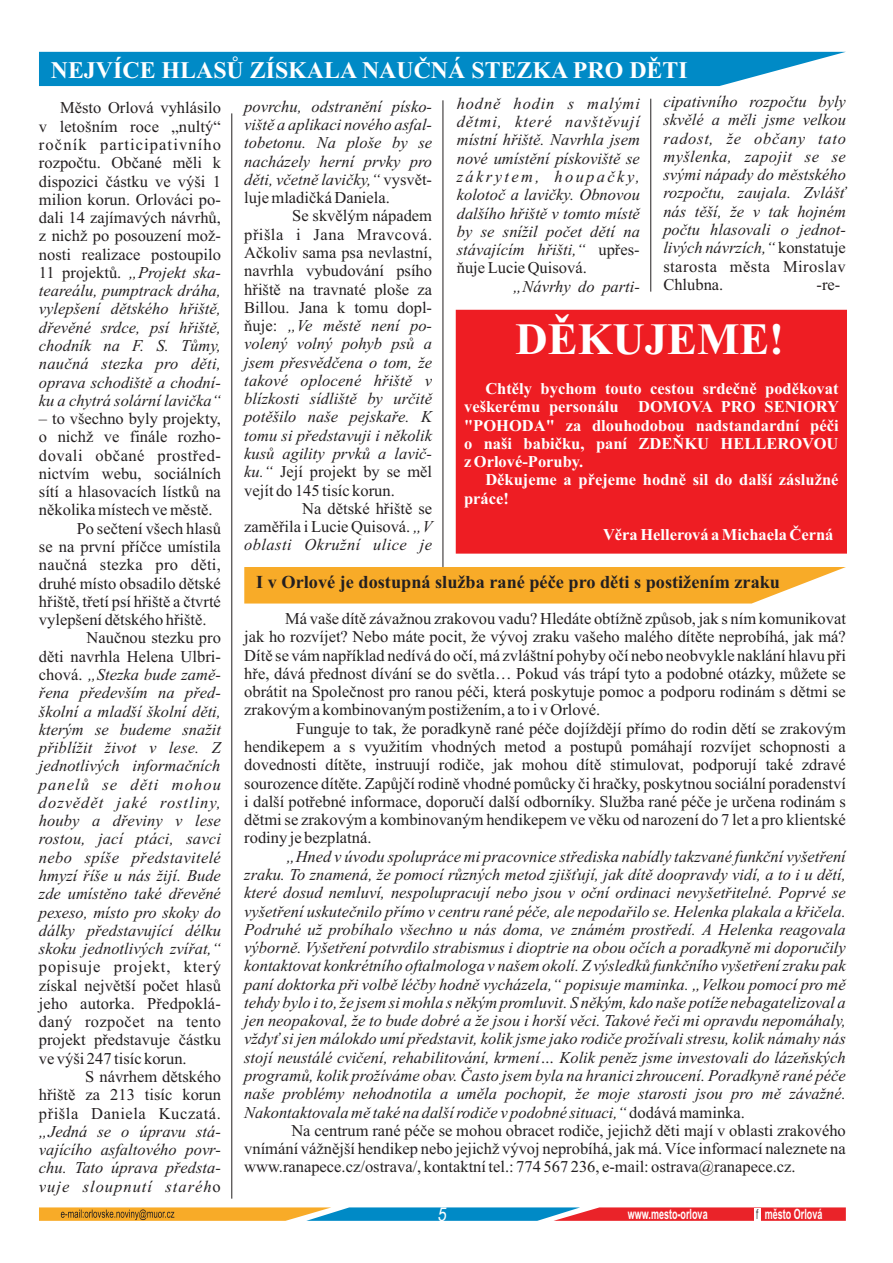
<style>
.page{position:relative;width:893px;height:1263px;background:#fff}
.page>*{position:absolute;margin:0;border:0;box-sizing:border-box;transform-origin:0 0}
.t1{font:700 44.7px "Times New Roman";color:#fff}
.t2{font:700 23.85px "Times New Roman";color:#fff}
.t3{font:italic 19.2px "Arial";color:#fff;scale:.83 1}
.t4{font:700 18.3px "Times New Roman";color:#231f20}
.t5{font:italic 16.5px/18.3px "Times New Roman";color:#231f20;text-align:justify}
.t6{font:16.5px/18.3px "Times New Roman";color:#231f20;text-align:justify}
.t7{font:700 16.5px/18.3px "Times New Roman";color:#fff;text-align:justify}
.t8{font:italic 16.5px "Times New Roman";letter-spacing:.02em;color:#231f20}
.t9{font:16.5px "Times New Roman";letter-spacing:.03em;color:#231f20}
.t10{font:italic 16.5px "Times New Roman";letter-spacing:.055em;color:#231f20}
.t11{font:16.5px "Times New Roman";letter-spacing:.02em;color:#231f20}
.t12{font:italic 16.5px "Times New Roman";letter-spacing:.065em;color:#231f20}
.t13{font:700 14.1px "Arial";color:#fff;scale:.64 1}
.s1{font-style:normal}
.s2{font-style:italic}
.s3{font-family:"Avant Garde IT Cby BT";font-weight:400;font-size:13.8px;color:#231f20}
</style>
<div class="page">
<svg style="left:39px;top:1207px;width:807px;height:14px;background:#ab7c67"></svg>
<svg style="left:244px;top:567px;width:602px;height:36px;background:#f8b138"></svg>
<svg style="left:39px;top:52px;width:806px;height:34px;background:#1393ca"></svg>
<div style="left:455px;top:309px;width:392px;height:245px;background:#ee1d23"></div>
<hr style="left:231px;top:113px;width:1px;height:1085px;background:#231f20">
<hr style="left:442px;top:100px;width:1px;height:467px;background:#231f20">
<hr style="left:650px;top:99px;width:1px;height:193px;background:#231f20">
<h2 class="t2" style="left:51px;top:62px;width:638px">NEJVÍCE HLASŮ ZÍSKALA NAUČNÁ STEZKA PRO DĚTI</h2>
<p class="t5" style="left:244px;top:99px;width:189px">povrchu, odstranění písko&shy;viště a aplikaci nového asfal&shy;tobetonu. Na ploše by se nacházely herní prvky pro děti, včetně lavičky,“ <span class="s1">vysvět&shy;luje mladičká Daniela.</span></p>
<p class="t5" style="left:244px;top:208px;width:189px;text-indent:48px"><span class="s1">Se skvělým nápadem přišla i Jana Mravcová.<br>Ačkoliv sama psa nevlastní, navrhla vybudování psího hřiště na travnaté ploše za Billou. Jana k tomu dopl&shy;ňuje:</span> „Ve městě není po&shy;volený volný pohyb psů a jsem přesvědčena o tom, že takové oplocené hřiště v blízkosti sídliště by určitě potěšilo naše pejskaře. K tomu si představuji i několik kusů agility prvků a lavič&shy;ku.“ <span class="s1">Její projekt by se měl vejít do 145 tisíc korun.</span></p>
<p class="t6" style="left:244px;top:501px;width:190px;text-indent:58px">Na dětské hřiště se zaměřila i Lucie Quisová. <span class="s2">„V oblasti Okružní ulice je</span></p>
<p class="t5" style="left:663px;top:94px;width:184px">cipativního rozpočtu byly skvělé a měli jsme velkou radost, že občany tato myšlenka, zapojit se se svými nápady do městského rozpočtu, zaujala. Zvlášť nás těší, že v tak hojném počtu hlasovali o jednot&shy;livých návrzích,“ <span class="s1">konstatuje starosta města Miroslav Chlubna.</span></p>
<p class="t5" style="left:457px;top:96px;width:185px">hodně hodin s malými dětmi, které navštěvují místní hřiště. Navrhla jsem nové umístění pískoviště se zákrytem, houpačky, kolotoč a lavičky. Obnovou dalšího hřiště v tomto místě by se snížil počet dětí na stávajícím hřišti,“ <span class="s1">upřes&shy;ňuje Lucie Quisová.</span></p>
<p class="t5" style="left:513px;top:279px;width:128px">„Návrhy do parti-</p>
<p class="t6" style="left:39px;top:100px;width:184px;text-indent:21px">Město Orlová vyhlásilo v letošním roce „nultý“ ročník participativního rozpočtu. Občané měli k dispozici částku ve výši 1 milion korun. Orlováci po&shy;dali 14 zajímavých návrhů, z nichž po posouzení mož&shy;nosti realizace postoupilo 11 projektů. <span class="s2">„Projekt ska&shy;teareálu, pumptrack dráha, vylepšení dětského hřiště, dřevěné srdce, psí hřiště, chodník na F. S. Tůmy, naučná stezka pro děti, oprava schodiště a chodní&shy;ku a chytrá solární lavička“</span></p>
<p class="t6" style="left:39px;top:411px;width:183px">– to všechno byly projekty,</p>
<p class="t6" style="left:39px;top:429px;width:183px">o nichž ve finále rozho-</p>
<p class="t9" style="left:39px;top:449px;width:183px">dovali občané prostřed-</p>
<p class="t6" style="left:39px;top:466px;width:183px">nictvím webu, sociálních</p>
<p class="t6" style="left:39px;top:484px;width:183px">sítí a hlasovacích lístků na</p>
<p class="t6" style="left:39px;top:502px;width:175px">několika místech ve městě.</p>
<p class="t6" style="left:77px;top:521px;width:146px">Po sečtení všech hlasů</p>
<p class="t6" style="left:39px;top:539px;width:184px">se na první příčce umístila</p>
<p class="t11" style="left:39px;top:559px;width:183px">naučná stezka pro děti,</p>
<p class="t6" style="left:39px;top:575px;width:183px">druhé místo obsadilo dětské</p>
<p class="t6" style="left:39px;top:594px;width:183px">hřiště, třetí psí hřiště a čtvrté</p>
<p class="t6" style="left:39px;top:612px;width:169px">vylepšení dětského hřiště.</p>
<p class="t6" style="left:87px;top:630px;width:136px">Naučnou stezku pro</p>
<p class="t6" style="left:39px;top:649px;width:183px">děti navrhla Helena Ulbri-</p>
<p class="t5" style="left:39px;top:667px;width:183px"><span class="s1">chová.</span> „Stezka bude zamě-</p>
<p class="t5" style="left:39px;top:685px;width:183px">řena především na před-</p>
<p class="t5" style="left:39px;top:703px;width:183px">školní a mladší školní děti,</p>
<p class="t5" style="left:39px;top:722px;width:183px">kterým se budeme snažit</p>
<p class="t5" style="left:39px;top:740px;width:183px">přiblížit život v lese. Z</p>
<p class="t5" style="left:39px;top:758px;width:183px">jednotlivých informačních</p>
<p class="t12" style="left:39px;top:778px;width:183px">panelů se děti mohou</p>
<p class="t10" style="left:39px;top:796px;width:183px">dozvědět jaké rostliny,</p>
<p class="t5" style="left:39px;top:813px;width:183px">houby a dřeviny v lese</p>
<p class="t5" style="left:39px;top:831px;width:183px">rostou, jací ptáci, savci</p>
<p class="t8" style="left:39px;top:851px;width:183px">nebo spíše představitelé</p>
<p class="t5" style="left:39px;top:868px;width:183px">hmyzí říše u nás žijí. Bude</p>
<p class="t5" style="left:39px;top:886px;width:183px">zde umístěno také dřevěné</p>
<p class="t5" style="left:39px;top:904px;width:183px">pexeso, místo pro skoky do</p>
<p class="t5" style="left:39px;top:923px;width:183px">dálky představující délku</p>
<p class="t5" style="left:39px;top:941px;width:183px">skoku jednotlivých zvířat,“</p>
<p class="t6" style="left:39px;top:959px;width:183px">popisuje projekt, který získal největší počet hlasů jeho autorka. Předpoklá&shy;daný rozpočet na tento projekt představuje částku ve výši 247 tisíc korun.</p>
<p class="t6" style="left:39px;top:1069px;width:183px;text-indent:46px">S návrhem dětského hřiště za 213 tisíc korun přišla Daniela Kuczatá.</p>
<p class="t5" style="left:39px;top:1124px;width:183px">„Jedná se o úpravu stá&shy;vajícího asfaltového povr&shy;chu. Tato úprava předsta&shy;vuje sloupnutí staréh<span class="s1">o</span></p>
<p class="t6" style="left:817px;top:277px;width:25px">-re-</p>
<h1 class="t1" style="left:516px;top:323px;width:270px">DĚKUJEME!</h1>
<p class="t7" style="left:464px;top:381px;width:377px;text-indent:21px">Chtěly bychom touto cestou srdečně poděkovat veškerému personálu DOMOVA PRO SENIORY "POHODA" za dlouhodobou nadstandardní péči o naši babičku, paní ZDEŇKU HELLEROVOU z Orlové-Poruby.</p>
<p class="t7" style="left:464px;top:472px;width:376px;text-indent:21px">Děkujeme a přejeme hodně sil do další záslužné práce!</p>
<p class="t7" style="left:603px;top:527px;width:232px">Věra Hellerová a Michaela Černá</p>
<p class="t4" style="left:256px;top:575px;width:525px">I v Orlové je dostupná služba rané péče pro děti s postižením zraku</p>
<p class="t6" style="left:244px;top:611px;width:603px;text-indent:41px">Má vaše dítě závažnou zrakovou vadu? Hledáte obtížně způsob, jak s ním komunikovat jak ho rozvíjet? Nebo máte pocit, že vývoj zraku vašeho malého dítěte neprobíhá, jak má?<br>Dítě se vám například nedívá do očí, má zvláštní pohyby očí nebo neobvykle naklání hlavu při hře, dává přednost dívání se do světla… Pokud vás trápí tyto a podobné otázky, můžete se obrátit na Společnost pro ranou péči, která poskytuje pomoc a podporu rodinám s dětmi se zrakovým a kombinovaným postižením, a to i v Orlové.</p>
<p class="t6" style="left:244px;top:721px;width:603px;text-indent:52px">Funguje to tak, že poradkyně rané péče dojíždějí přímo do rodin dětí se zrakovým hendikepem a s využitím vhodných metod a postupů pomáhají rozvíjet schopnosti a dovednosti dítěte, instruují rodiče, jak mohou dítě stimulovat, podporují také zdravé sourozence dítěte. Zapůjčí rodině vhodné pomůcky či hračky, poskytnou sociální poradenství i další potřebné informace, doporučí další odborníky. Služba rané péče je určena rodinám s dětmi se zrakovým a kombinovaným hendikepem ve věku od narození do 7 let a pro klientské rodiny je bezplatná.</p>
<p class="t5" style="left:244px;top:848px;width:603px;text-indent:42px">„Hned v úvodu spolupráce mi pracovnice střediska nabídly takzvané funkční vyšetření zraku. To znamená, že pomocí různých metod zjišťují, jak dítě doopravdy vidí, a to i u dětí, které dosud nemluví, nespolupracují nebo jsou v oční ordinaci nevyšetřitelné. Poprvé se vyšetření uskutečnilo přímo v centru rané péče, ale nepodařilo se. Helenka plakala a křičela.<br>Podruhé už probíhalo všechno u nás doma, ve známém prostředí. A Helenka reagovala výborně. Vyšetření potvrdilo strabismus i dioptrie na obou očích a poradkyně mi doporučily kontaktovat konkrétního oftalmologa v našem okolí. Z výsledků funkčního vyšetření zraku pak paní doktorka při volbě léčby hodně vycházela,“ popisuje maminka. „Velkou pomocí pro mě tehdy bylo i to, že jsem si mohla s někým promluvit. S někým, kdo naše potíže nebagatelizoval a jen neopakoval, že to bude dobré a že jsou i horší věci. Takové řeči mi opravdu nepomáhaly, vždyť si jen málokdo umí představit, kolik jsme jako rodiče prožívali stresu, kolik námahy nás stojí neustálé cvičení, rehabilitování, krmení… Kolik peněz jsme investovali do lázeňských programů, kolik prožíváme obav. Často jsem byla na hranici zhroucení. Poradkyně rané péče naše problémy nehodnotila a uměla pochopit, že moje starosti jsou pro mě závažné.<br>Nakontaktovala mě také na další rodiče v podobné situaci,“ <span class="s1">dodává maminka.</span></p>
<p class="t6" style="left:244px;top:1123px;width:603px;text-indent:47px">Na centrum rané péče se mohou obracet rodiče, jejichž děti mají v oblasti zrakového vnímání vážnější hendikep nebo jejichž vývoj neprobíhá, jak má. Více informací naleznete na www.ranapece.cz/ostrava/, kontaktní tel.: 774 567 236, e-mail: ostrava@ranapece.cz.</p>
<p class="t3" style="left:437px;top:1207px;width:12px">5</p>
<p class="t13" style="left:628px;top:1209px;width:126px">www.mesto-orlova</p>
<p class="t13" style="left:756px;top:1209px;width:105px"><span class="s3">f</span> město Orlová</p>
</div>
